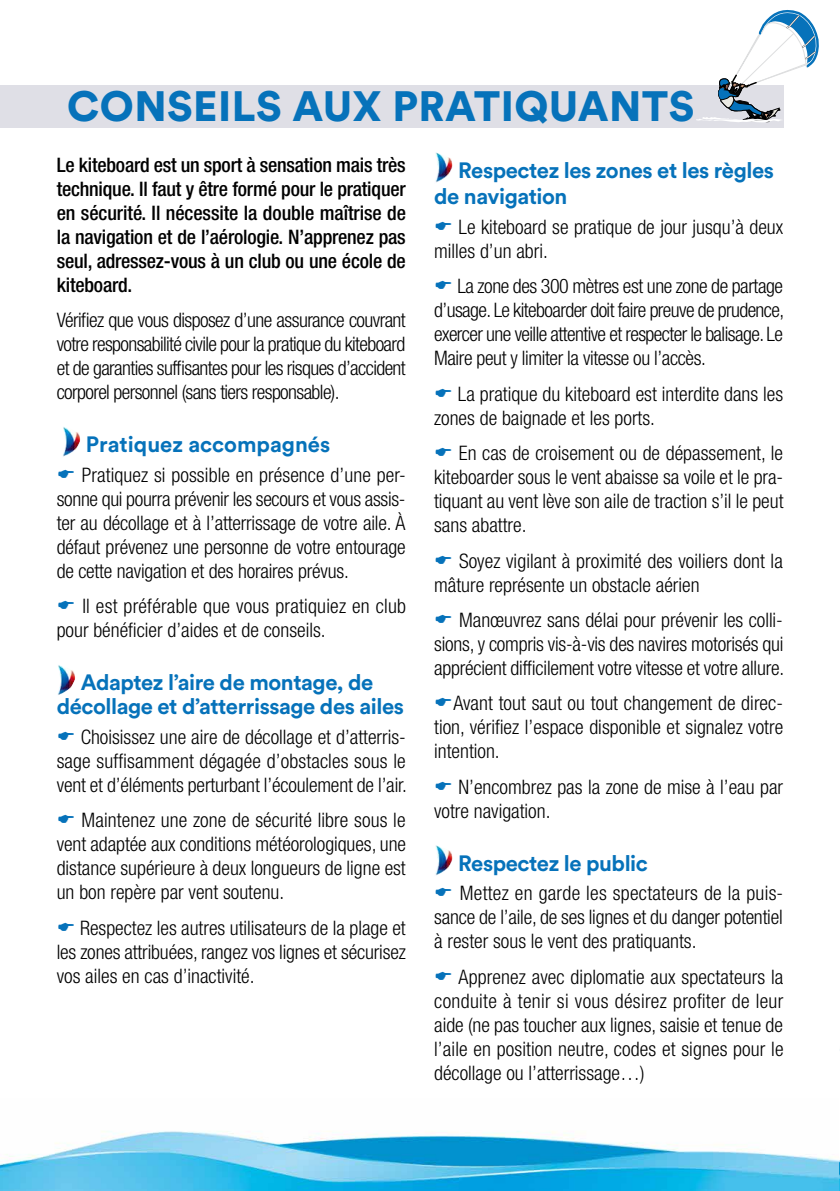
<style>
.page{position:relative;width:840px;height:1191px;background:#fff}
.page>*{position:absolute;margin:0;border:0;box-sizing:border-box;transform-origin:0 0}
.t1{font:900 42px "Circular Std";letter-spacing:.01em;color:#0672ba}
.t2{font:700 22px/24px "Circular Std";letter-spacing:-.02em;color:#0672ba;text-align:center}
.t3{font:700 22px "Circular Std";color:#0672ba}
.t4{font:300 condensed 20px/24px "Helvetica Neue LT Std";color:#000;text-align:justify}
.t5{font:500 condensed 20px/24px "Helvetica Neue LT Std";letter-spacing:-.01em;color:#000;text-align:justify}
</style>
<div class="page">
<div style="left:0;top:85px;width:782px;height:42px;background:#dfdfe6"></div>
<img style="left:63px;top:427px;width:17px;height:30px">
<img style="left:58px;top:665px;width:17px;height:30px">
<img style="left:435px;top:152px;width:17px;height:31px">
<img style="left:435px;top:845px;width:17px;height:30px">
<img style="left:0;top:1131px;width:838px;height:60px">
<img style="left:838px;top:1160px;width:1px;height:31px">
<svg style="left:696px;top:10px;width:123px;height:112px"></svg>
<h1 class="t1" style="left:67px;top:78px;width:628px">CONSEILS AUX PRATIQUANTS</h1>
<p class="t5" style="left:57px;top:152px;width:350px">Le kiteboard est un sport à sensation mais très technique. Il faut y être formé pour le pratiquer en sécurité. Il nécessite la double maîtrise de la navigation et de l’aérologie. N’apprenez pas seul, adressez-vous à un club ou une école de kiteboard.</p>
<p class="t4" style="left:57px;top:308px;width:350px">Vérifiez que vous disposez d’une assurance couvrant votre responsabilité civile pour la pratique du kiteboard et de garanties suffisantes pour les risques d’accident corporel personnel (sans tiers responsable).</p>
<p class="t3" style="left:86px;top:430px;width:246px">Pratiquez accompagnés</p>
<p class="t4" style="left:57px;top:462px;width:350px;text-indent:25px">Pratiquez si possible en présence d’une per&shy;sonne qui pourra prévenir les secours et vous assis&shy;ter au décollage et à l’atterrissage de votre aile. À défaut prévenez une personne de votre entourage de cette navigation et des horaires prévus.</p>
<p class="t4" style="left:57px;top:594px;width:350px;text-indent:26px">Il est préférable que vous pratiquiez en club pour bénéficier d’aides et de conseils.</p>
<p class="t2" style="left:57px;top:670px;width:348px">Adaptez l’aire de montage, de décollage et d’atterrissage des ailes</p>
<p class="t4" style="left:57px;top:724px;width:351px;text-indent:24px">Choisissez une aire de décollage et d’atterris&shy;sage suffisamment dégagée d’obstacles sous le vent et d’éléments perturbant l’écoulement de l’air.</p>
<p class="t4" style="left:57px;top:808px;width:350px;text-indent:25px">Maintenez une zone de sécurité libre sous le vent adaptée aux conditions météorologiques, une distance supérieure à deux longueurs de ligne est un bon repère par vent soutenu.</p>
<p class="t4" style="left:57px;top:915px;width:350px;text-indent:23px">Respectez les autres utilisateurs de la plage et les zones attribuées, rangez vos lignes et sécurisez vos ailes en cas d’inactivité.</p>
<p class="t2" style="left:434px;top:157px;width:341px;line-height:26.4px;text-align:left;text-indent:24px">Respectez les zones et les règles de navigation</p>
<p class="t4" style="left:434px;top:215px;width:350px;text-indent:24px">Le kiteboard se pratique de jour jusqu’à deux milles d’un abri.</p>
<p class="t4" style="left:434px;top:274px;width:351px;text-indent:23px">La zone des 300 mètres est une zone de partage d’usage. Le kiteboarder doit faire preuve de prudence, exercer une veille attentive et respecter le balisage. Le Maire peut y limiter la vitesse ou l’accès.</p>
<p class="t4" style="left:434px;top:381px;width:350px;text-indent:24px">La pratique du kiteboard est interdite dans les zones de baignade et les ports.</p>
<p class="t4" style="left:434px;top:441px;width:350px;text-indent:25px">En cas de croisement ou de dépassement, le kiteboarder sous le vent abaisse sa voile et le pra&shy;tiquant au vent lève son aile de traction s’il le peut sans abattre.</p>
<p class="t4" style="left:434px;top:548px;width:350px;text-indent:25px">Soyez vigilant à proximité des voiliers dont la mâture représente un obstacle aérien</p>
<p class="t4" style="left:434px;top:607px;width:351px;text-indent:25px">Manœuvrez sans délai pour prévenir les colli&shy;sions, y compris vis-à-vis des navires motorisés qui apprécient difficilement votre vitesse et votre allure.</p>
<p class="t4" style="left:434px;top:691px;width:350px;text-indent:19px">Avant tout saut ou tout changement de direc&shy;tion, vérifiez l’espace disponible et signalez votre intention.</p>
<p class="t4" style="left:434px;top:774px;width:350px;text-indent:24px">N’encombrez pas la zone de mise à l’eau par votre navigation.</p>
<p class="t2" style="left:458px;top:850px;width:191px">Respectez le public</p>
<p class="t4" style="left:434px;top:881px;width:350px;text-indent:26px">Mettez en garde les spectateurs de la puis&shy;sance de l’aile, de ses lignes et du danger potentiel à rester sous le vent des pratiquants.</p>
<p class="t4" style="left:434px;top:964px;width:351px;text-indent:24px">Apprenez avec diplomatie aux spectateurs la conduite à tenir si vous désirez profiter de leur aide (ne pas toucher aux lignes, saisie et tenue de l’aile en position neutre, codes et signes pour le décollage ou l’atterrissage…)</p>
</div>
